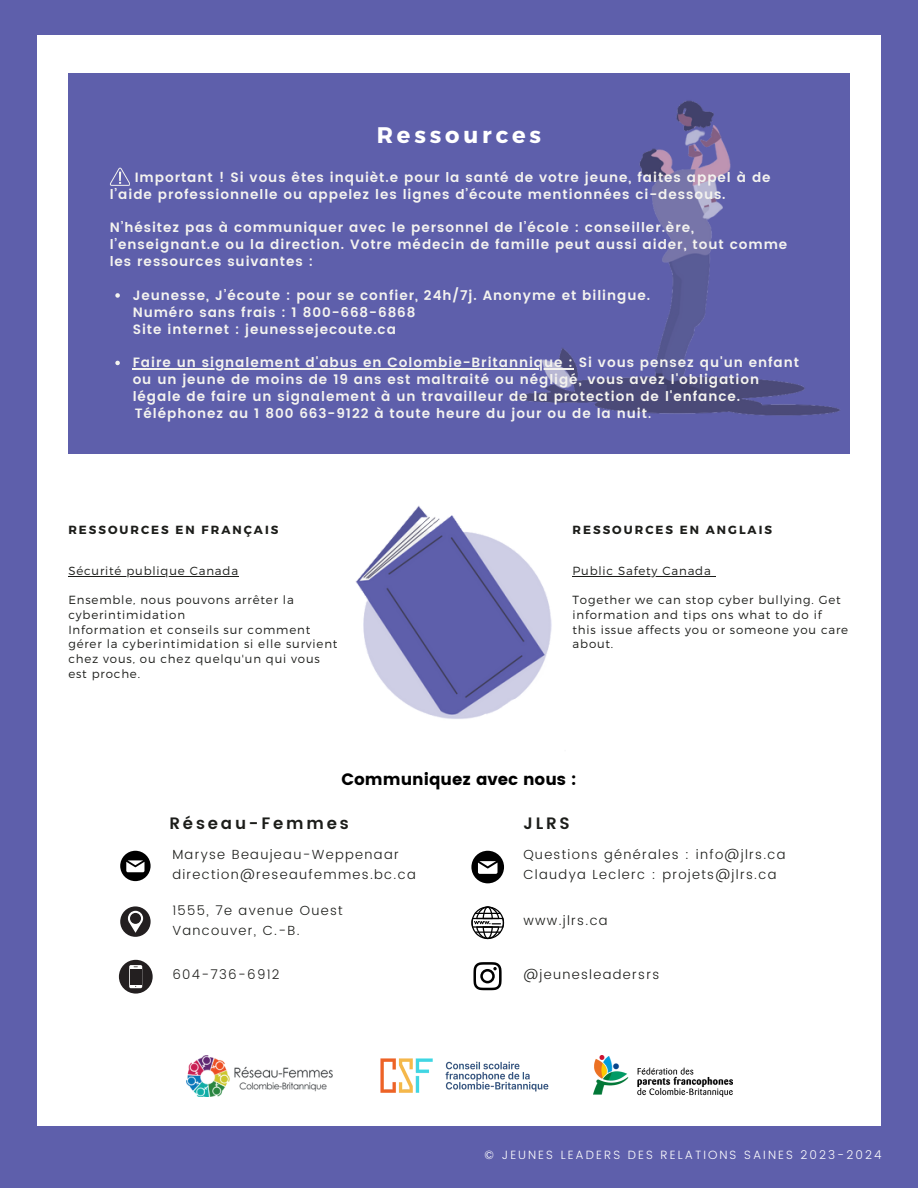
<style>
.page{position:relative;width:918px;height:1188px;background:#5e5fab}
.page>*{position:absolute;margin:0;border:0;box-sizing:border-box;transform-origin:0 0}
.t1{font:700 22.5px "Montserrat";letter-spacing:.17em;color:#fff}
.t2{font:16.5px "Poppins";color:#000}
.t3{font:600 16.5px "Poppins";letter-spacing:.17em;color:#1c1d1a}
.t4{font:600 13.5px/16.8px "Poppins";letter-spacing:.07em;color:#f4f3ef}
.t5{font:300 13.2px "Poppins";letter-spacing:.1em;color:#1c1d1a}
.t6{font:300 12px "Poppins";letter-spacing:.17em;color:#fff}
.t7{font:300 11.85px/14.7px "Montserrat";letter-spacing:.07em;color:#1c1d1a}
.t8{font:700 11.85px "Montserrat";letter-spacing:.17em;color:#1c1d1a}
.s1{font-weight:500}
</style>
<div class="page">
<div style="left:37px;top:35px;width:844px;height:1090px;background:#fff"></div>
<img style="left:355px;top:505px;width:218px;height:214px">
<hr style="left:68px;top:576px;width:171px;height:1px;background:#1c1d1a">
<hr style="left:573px;top:576px;width:139px;height:1px;background:#1c1d1a">
<div style="left:68px;top:73px;width:782px;height:381px;background:#5e5fab"></div>
<img style="left:496px;top:100px;width:344px;height:316px">
<svg style="left:115px;top:293px;width:5px;height:5px"></svg>
<svg style="left:115px;top:361px;width:5px;height:4px"></svg>
<hr style="left:133px;top:369px;width:441px;height:1px;background:#f4f3ef">
<svg style="left:110px;top:168px;width:20px;height:18px"></svg>
<svg style="left:473px;top:962px;width:29px;height:28px"></svg>
<svg style="left:471px;top:906px;width:33px;height:33px"></svg>
<svg style="left:471px;top:851px;width:33px;height:32px"></svg>
<svg style="left:120px;top:851px;width:31px;height:30px"></svg>
<svg style="left:120px;top:906px;width:31px;height:31px"></svg>
<svg style="left:119px;top:960px;width:34px;height:34px"></svg>
<img style="left:380px;top:1058px;width:169px;height:35px">
<img style="left:594px;top:1056px;width:138px;height:40px">
<img style="left:186px;top:1056px;width:147px;height:40px">
<p class="t1" style="left:377px;top:120px;width:166px">Ressources</p>
<p class="t4" style="left:110px;top:169px;width:662px;text-indent:25px">Important ! Si vous êtes inquièt.e pour la santé de votre jeune, faites appel à de l’aide professionnelle ou appelez les lignes d’écoute mentionnées ci-dessous.</p>
<p class="t4" style="left:110px;top:219px;width:679px">N’hésitez pas à communiquer avec le personnel de l’école : conseiller.ère, l’enseignant.e ou la direction. Votre médecin de famille peut aussi aider, tout comme les ressources suivantes :</p>
<p class="t4" style="left:133px;top:287px;width:519px">Jeunesse, J’écoute : pour se confier, 24h/7j. Anonyme et bilingue.</p>
<p class="t4" style="left:133px;top:304px;width:284px">Numéro sans frais : 1 800-668-6868</p>
<p class="t4" style="left:133px;top:321px;width:265px">Site internet : jeunessejecoute.ca</p>
<p class="t4" style="left:133px;top:354px;width:668px">Faire un signalement d'abus en Colombie-Britannique : Si vous pensez qu'un enfant ou un jeune de moins de 19 ans est maltraité ou négligé, vous avez l'obligation légale de faire un signalement à un travailleur de la protection de l'enfance.</p>
<p class="t4" style="left:135px;top:405px;width:518px">Téléphonez au 1 800 663-9122 à toute heure du jour ou de la nuit<span class="s1">.</span></p>
<p class="t8" style="left:68px;top:522px;width:212px">RESSOURCES EN FRANÇAIS</p>
<p class="t7" style="left:68px;top:563px;width:171px">Sécurité publique Canada</p>
<p class="t7" style="left:68px;top:592px;width:227px">Ensemble, nous pouvons arrêter la cyberintimidation</p>
<p class="t7" style="left:68px;top:622px;width:271px">Information et conseils sur comment gérer la cyberintimidation si elle survient chez vous, ou chez quelqu'un qui vous est proche.</p>
<p class="t8" style="left:573px;top:522px;width:201px">RESSOURCES EN ANGLAIS</p>
<p class="t7" style="left:573px;top:563px;width:140px">Public Safety Canada</p>
<p class="t7" style="left:573px;top:592px;width:277px">Together we can stop cyber bullying. Get information and tips ons what to do if<br>this issue affects you or someone you care about.</p>
<p class="t2" style="left:342px;top:770px;width:236px">Communiquez avec nous :</p>
<p class="t3" style="left:169px;top:813px;width:181px">Réseau-Femmes</p>
<p class="t5" style="left:172px;top:847px;width:228px">Maryse Beaujeau-Weppenaar</p>
<p class="t5" style="left:172px;top:867px;width:245px">direction@reseaufemmes.bc.ca</p>
<p class="t5" style="left:172px;top:903px;width:172px">1555, 7e avenue Ouest</p>
<p class="t5" style="left:172px;top:923px;width:129px">Vancouver, C.-B.</p>
<p class="t5" style="left:172px;top:966px;width:109px">604-736-6912</p>
<p class="t3" style="left:523px;top:813px;width:48px">JLRS</p>
<p class="t5" style="left:523px;top:847px;width:264px">Questions générales : info@jlrs.ca</p>
<p class="t5" style="left:523px;top:867px;width:255px">Claudya Leclerc : projets@jlrs.ca</p>
<p class="t5" style="left:523px;top:913px;width:86px">www.jlrs.ca</p>
<p class="t5" style="left:523px;top:966px;width:137px">@jeunesleadersrs</p>
<p class="t6" style="left:485px;top:1148px;width:398px">© JEUNES LEADERS DES RELATIONS SAINES 2023-2024</p>
</div>
